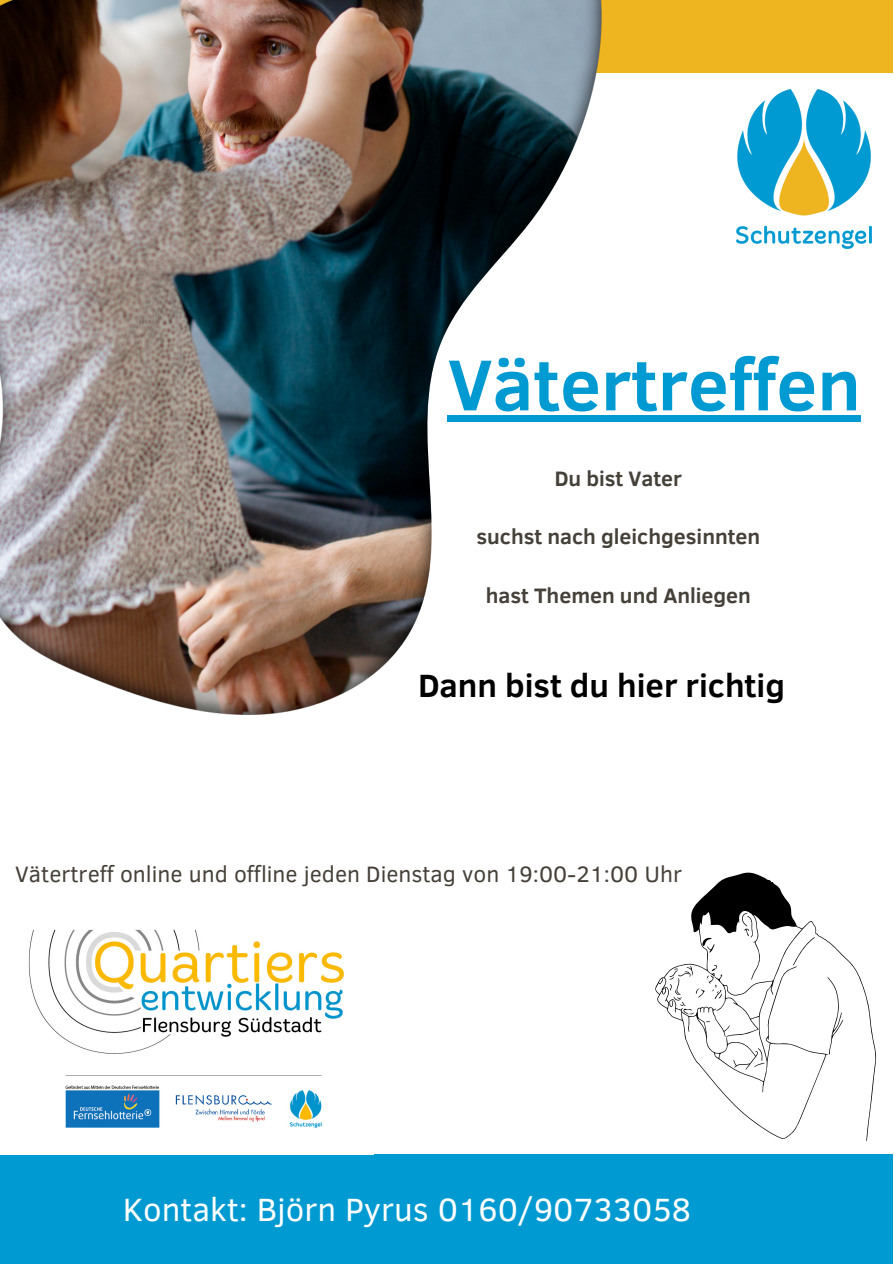
<style>
.page{position:relative;width:894px;height:1264px;background:#fff}
.page>*{position:absolute;margin:0;border:0;box-sizing:border-box;transform-origin:0 0}
.t1{font:700 73.5px "Clear Sans";color:#009ad2}
.t2{font:33px "Clear Sans";color:#fff}
.t3{font:700 33px "Clear Sans";color:#000}
.t4{font:22.8px "Clear Sans";color:#454038}
.t5{font:700 21.45px "Clear Sans";color:#454038}
</style>
<div class="page">
<div style="left:0;top:0;width:892px;height:73px;background:#efb521"></div>
<img style="left:0;top:0;width:601px;height:714px">
<div style="left:0;top:1154px;width:892px;height:109px;background:#009ad2"></div>
<img style="left:736px;top:89px;width:135px;height:159px">
<svg style="left:655px;top:872px;width:220px;height:269px"></svg>
<svg style="left:827px;top:977px;width:16px;height:77px"></svg>
<svg style="left:792px;top:937px;width:22px;height:28px"></svg>
<svg style="left:702px;top:937px;width:12px;height:15px"></svg>
<svg style="left:741px;top:912px;width:11px;height:25px"></svg>
<svg style="left:754px;top:1048px;width:10px;height:19px"></svg>
<svg style="left:658px;top:964px;width:64px;height:50px"></svg>
<img style="left:28px;top:929px;width:316px;height:199px">
<div style="left:448px;top:415px;width:412px;height:6px;background:#009ad2"></div>
<p class="t1" style="left:448px;top:331px;width:414px">Vätertreffen</p>
<p class="t5" style="left:554px;top:462px;width:129px">Du bist Vater</p>
<p class="t5" style="left:476px;top:521px;width:285px">suchst nach gleichgesinnten</p>
<p class="t5" style="left:485px;top:579px;width:267px">hast Themen und Anliegen</p>
<p class="t3" style="left:418px;top:661px;width:368px">Dann bist du hier richtig</p>
<p class="t4" style="left:15px;top:857px;width:668px">Vätertreff online und offline jeden Dienstag von 19:00-21:00 Uhr</p>
<p class="t2" style="left:123px;top:1185px;width:569px">Kontakt: Björn Pyrus 0160/90733058</p>
</div>
